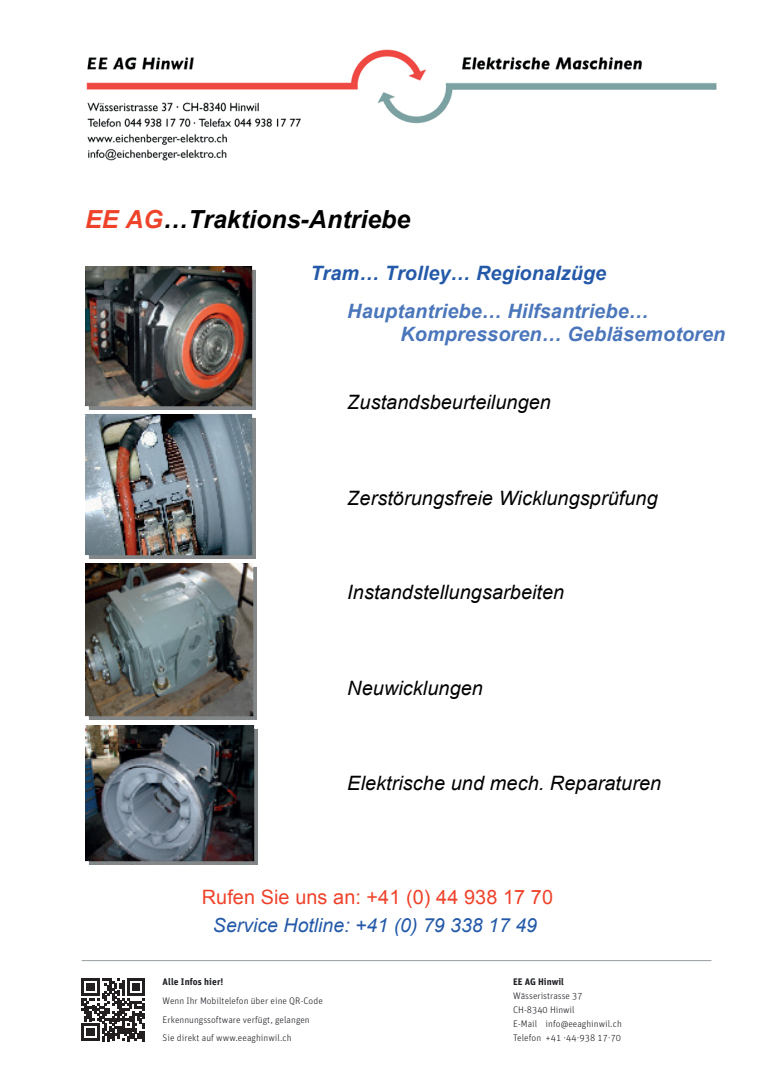
<style>
.page{position:relative;width:773px;height:1081px;background:#fff}
.page>*{position:absolute;margin:0;border:0;box-sizing:border-box;transform-origin:0 0}
.t1{font:italic 700 24.88px "Arial";color:#000001}
.t2{font:italic 19.75px "Arial";letter-spacing:.005em;color:#000001}
.t3{font:italic 700 19.75px/23.1px "Arial";letter-spacing:.005em;color:#4b76bb}
.t4{font:19.75px "Arial";letter-spacing:.005em;color:#ef422a}
.t5{font:italic 700 19.75px "Arial";letter-spacing:.005em;color:#2359a8}
.t6{font:italic 19.38px "Arial";letter-spacing:.005em;color:#2359a8}
.t7{font:9.5px/14.1px "Unit Light TF";letter-spacing:.005em;color:#202227}
.t8{font:700 9.5px "Unit";letter-spacing:.01em;color:#202227}
.s1{color:#ef422a}
</style>
<div class="page">
<img style="left:86px;top:50px;width:630px;height:111px">
<img style="left:86px;top:414px;width:169px;height:144px">
<img style="left:86px;top:564px;width:171px;height:156px">
<img style="left:86px;top:726px;width:171px;height:138px">
<img style="left:86px;top:267px;width:169px;height:142px">
<hr style="left:82px;top:960px;width:629px;height:1px;background:#959ca1">
<svg style="left:82px;top:978px;width:62px;height:63px"></svg>
<h1 class="t1" style="left:85px;top:203px;width:326px"><span class="s1">EE AG</span>…Traktions-Antriebe</h1>
<h2 class="t5" style="left:310px;top:260px;width:297px">Tram… Trolley… Regionalzüge</h2>
<h2 class="t3" style="left:400px;top:300px;width:326px;text-indent:-53px">Hauptantriebe… Hilfsantriebe…<br>Kompressoren… Gebläsemotoren</h2>
<h2 class="t2" style="left:347px;top:390px;width:205px">Zustandsbeurteilungen</h2>
<h2 class="t2" style="left:347px;top:485px;width:312px">Zerstörungsfreie Wicklungsprüfung</h2>
<h2 class="t2" style="left:347px;top:580px;width:218px">Instandstellungsarbeiten</h2>
<h2 class="t2" style="left:347px;top:675px;width:137px">Neuwicklungen</h2>
<h2 class="t2" style="left:347px;top:770px;width:315px">Elektrische und mech. Reparaturen</h2>
<h2 class="t4" style="left:202px;top:884px;width:352px">Rufen Sie uns an: +41 (0) 44 938 17 70</h2>
<h3 class="t6" style="left:213px;top:913px;width:325px">Service Hotline: +41 (0) 79 338 17 49</h3>
<p class="t8" style="left:162px;top:975px;width:62px">Alle Infos hier!</p>
<p class="t7" style="left:162px;top:991px;width:161px;line-height:19.2px">Wenn Ihr Mobiltelefon über eine QR-Code<br>Erkennungssoftware verfügt, gelangen</p>
<p class="t7" style="left:162px;top:1030px;width:130px">Sie direkt auf www.eeaghinwil.ch</p>
<p class="t8" style="left:513px;top:975px;width:52px">EE AG Hinwil</p>
<p class="t7" style="left:513px;top:988px;width:110px">Wässeristrasse 37<br>CH-8340 Hinwil<br>E-Mail info@eeaghinwil.ch<br>Telefon +41 ·44·938 17·70</p>
</div>
